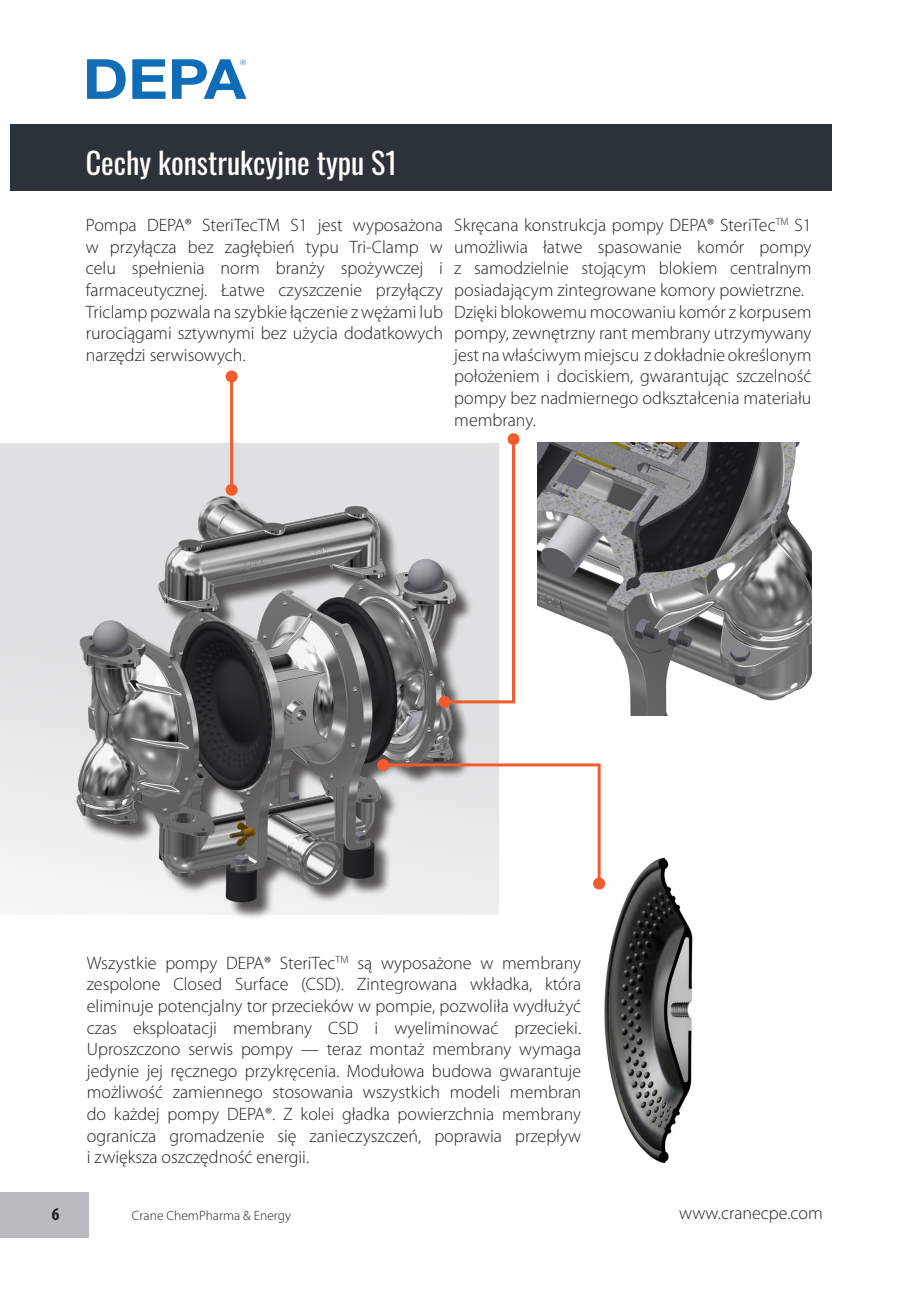
<style>
.page{position:relative;width:920px;height:1290px;background:#fff}
.page>*{position:absolute;margin:0;border:0;box-sizing:border-box;transform-origin:0 0}
.t1{font:30px "Oswald";color:#fff}
.t2{font:300 18px/21.6px "Myriad Pro";color:#231f20;text-align:justify}
.t3{font:700 condensed 18px "Myriad Pro";color:#231f20}
.t4{font:300 13.5px "Myriad Pro";color:#231f20}
</style>
<div class="page">
<div style="left:0;top:1192px;width:89px;height:46px;background:#babbbe"></div>
<div style="left:10px;top:124px;width:821px;height:66px;background:#2b3239"></div>
<svg style="left:87px;top:59px;width:39px;height:40px"></svg>
<svg style="left:132px;top:59px;width:33px;height:40px"></svg>
<svg style="left:172px;top:59px;width:74px;height:40px"></svg>
<div style="left:0;top:443px;width:499px;height:472px;background:linear-gradient(to bottom,#dadbdc,#f1f1f2)"></div>
<img style="left:538px;top:442px;width:274px;height:274px">
<div style="left:567px;top:675px;width:19px;height:13px;background:#fff"></div>
<div style="left:538px;top:700px;width:36px;height:21px;background:#fff"></div>
<div style="left:80px;top:500px;width:394px;height:420px;background:#231f20;opacity:.75"></div>
<img style="left:76px;top:488px;width:393px;height:421px">
<hr style="left:230px;top:376px;width:3px;height:114px;background:#f15b2e">
<div style="left:226px;top:370px;width:12px;height:12px;background:#f15b2e;border-radius:50%"></div>
<div style="left:226px;top:484px;width:12px;height:12px;background:#f15b2e;border-radius:50%"></div>
<svg style="left:442px;top:443px;width:74px;height:262px"></svg>
<div style="left:507px;top:433px;width:12px;height:12px;background:#f15b2e;border-radius:50%"></div>
<div style="left:439px;top:696px;width:12px;height:12px;background:#f15b2e;border-radius:50%"></div>
<img style="left:601px;top:857px;width:92px;height:307px">
<svg style="left:380px;top:762px;width:222px;height:124px"></svg>
<div style="left:593px;top:877px;width:12px;height:12px;background:#f15b2e;border-radius:50%"></div>
<div style="left:377px;top:759px;width:12px;height:12px;background:#f15b2e;border-radius:50%"></div>
<p class="t1" style="left:86px;top:136px;width:313px">Cechy konstrukcyjne typu S1</p>
<p class="t2" style="left:86px;top:215px;width:359px">Pompa DEPA® SteriTecTM S1 jest wyposażona w przyłącza bez zagłębień typu Tri-Clamp w celu spełnienia norm branży spożywczej i farmaceutycznej. Łatwe czyszczenie przyłączy Triclamp pozwala na szybkie łączenie z wężami lub rurociągami sztywnymi bez użycia dodatkowych narzędzi serwisowych.</p>
<p class="t2" style="left:454px;top:215px;width:359px">Skręcana konstrukcja pompy DEPA® SteriTec<sup>TM</sup> S1 umożliwia łatwe spasowanie komór pompy z samodzielnie stojącym blokiem centralnym posiadającym zintegrowane komory powietrzne.</p>
<p class="t2" style="left:454px;top:301px;width:359px">Dzięki blokowemu mocowaniu komór z korpusem</p>
<p class="t2" style="left:454px;top:323px;width:359px">pompy, zewnętrzny rant membrany utrzymywany</p>
<p class="t2" style="left:454px;top:344px;width:359px">jest na właściwym miejscu z dokładnie określonym</p>
<p class="t2" style="left:454px;top:366px;width:359px">położeniem i dociskiem, gwarantując szczelność pompy bez nadmiernego odkształcenia materiału membrany.</p>
<p class="t2" style="left:87px;top:952px;width:496px">Wszystkie pompy DEPA® SteriTec<sup>TM</sup> są wyposażone w membrany zespolone Closed Surface (CSD). Zintegrowana wkładka, która eliminuje potencjalny tor przecieków w pompie, pozwoliła wydłużyć czas eksploatacji membrany CSD i wyeliminować przecieki.<br>Uproszczono serwis pompy — teraz montaż membrany wymaga jedynie jej ręcznego przykręcenia. Modułowa budowa gwarantuje możliwość zamiennego stosowania wszystkich modeli membran do każdej pompy DEPA®. Z kolei gładka powierzchnia membrany ogranicza gromadzenie się zanieczyszczeń, poprawia przepływ i zwiększa oszczędność energii.</p>
<p class="t3" style="left:52px;top:1204px;width:9px">6</p>
<p class="t4" style="left:132px;top:1208px;width:161px">Crane ChemPharma &amp; Energy</p>
<p class="t2" style="left:679px;top:1203px;width:145px">www.cranecpe.com</p>
</div>
